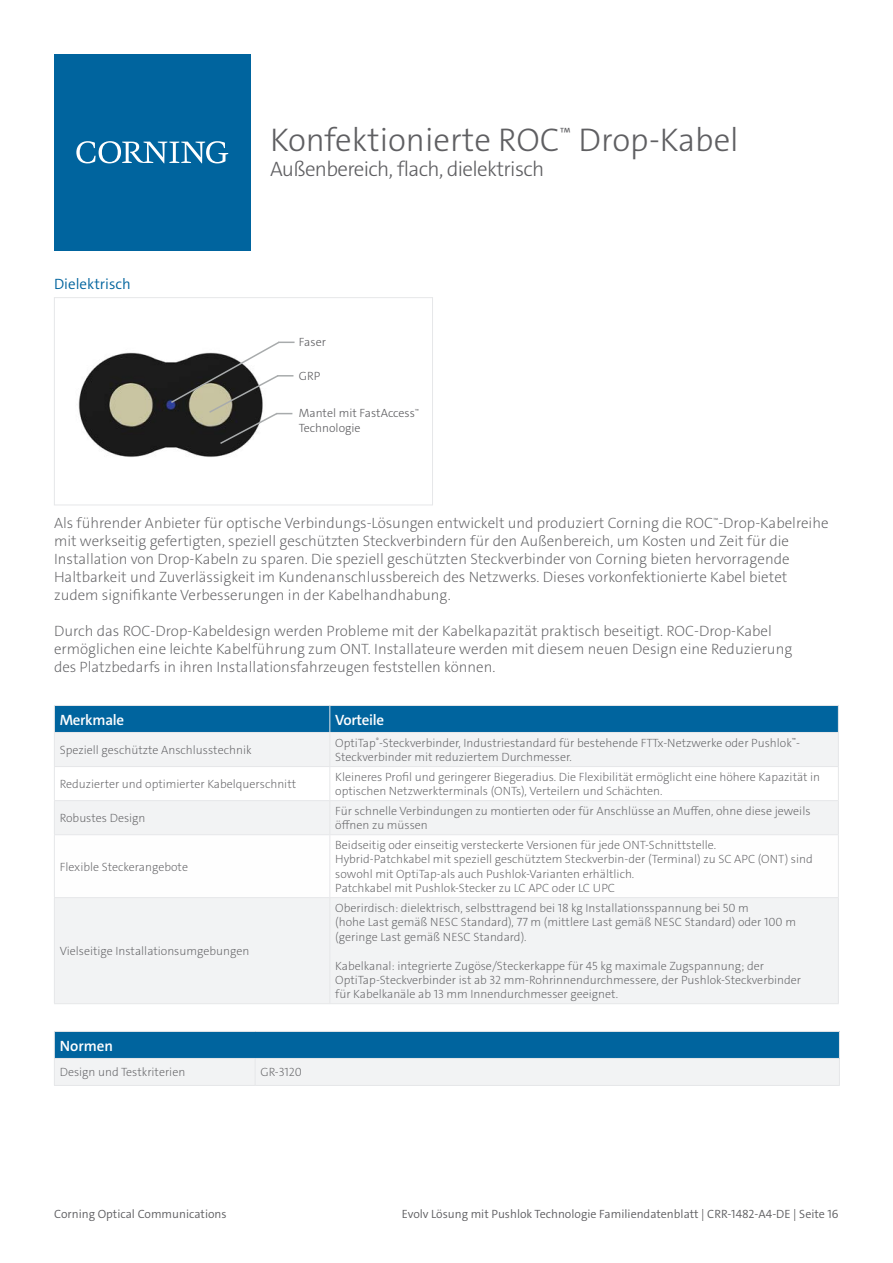
<style>
.page{position:relative;width:893px;height:1263px;background:#fff}
.page>*{position:absolute;margin:0;border:0;box-sizing:border-box;transform-origin:0 0}
.t1{font:300 33px "The Sans C4 s";color:#5f5f62}
.t2{font:300 21px "The Sans C4 s";letter-spacing:-.03em;color:#5f5f62}
.t3{font:200 15px/18px "The Sans C4 s";color:#5f5f62}
.t4{font:600 15px "The Sans C4 s";letter-spacing:-.02em;color:#fff}
.t5{font:300 15px "The Sans C4 s";color:#00649e}
.t6{font:200 12px/14.4px "The Sans C4 s";color:#5f5f62}
.t7{font:300 12px "The Sans C4 s";color:#5f5f62}
.t8{font:300 12px/15px "The Sans C4 s";color:#5f5f62}
</style>
<div class="page">
<div style="left:54px;top:54px;width:197px;height:196px;background:#00649e"></div>
<svg style="left:76px;top:141px;width:152px;height:23px"></svg>
<svg style="left:55px;top:733px;width:783px;height:270px;fill:#f2f3f4"></svg>
<svg style="left:55px;top:835px;width:783px;height:62px"></svg>
<div style="left:54px;top:705px;width:785px;height:27px;background:#00649e"></div>
<hr style="left:54px;top:732px;width:276px;height:1px;background:#e6e7e9">
<hr style="left:54px;top:733px;width:1px;height:33px;background:#e6e7e9">
<hr style="left:330px;top:732px;width:509px;height:1px;background:#e6e7e9">
<hr style="left:329px;top:733px;width:1px;height:33px;background:#e6e7e9">
<hr style="left:838px;top:733px;width:1px;height:33px;background:#e6e7e9">
<hr style="left:54px;top:766px;width:276px;height:1px;background:#e6e7e9">
<hr style="left:54px;top:767px;width:1px;height:33px;background:#e6e7e9">
<hr style="left:330px;top:766px;width:509px;height:1px;background:#e6e7e9">
<hr style="left:329px;top:767px;width:1px;height:33px;background:#e6e7e9">
<hr style="left:838px;top:767px;width:1px;height:33px;background:#e6e7e9">
<hr style="left:54px;top:800px;width:276px;height:1px;background:#e6e7e9">
<hr style="left:54px;top:801px;width:1px;height:33px;background:#e6e7e9">
<hr style="left:330px;top:800px;width:509px;height:1px;background:#e6e7e9">
<hr style="left:329px;top:801px;width:1px;height:33px;background:#e6e7e9">
<hr style="left:838px;top:801px;width:1px;height:33px;background:#e6e7e9">
<hr style="left:54px;top:834px;width:276px;height:1px;background:#e6e7e9">
<hr style="left:54px;top:835px;width:1px;height:62px;background:#e6e7e9">
<hr style="left:330px;top:834px;width:509px;height:1px;background:#e6e7e9">
<hr style="left:329px;top:835px;width:1px;height:62px;background:#e6e7e9">
<hr style="left:838px;top:835px;width:1px;height:62px;background:#e6e7e9">
<hr style="left:54px;top:897px;width:276px;height:1px;background:#e6e7e9">
<hr style="left:54px;top:898px;width:1px;height:105px;background:#e6e7e9">
<hr style="left:330px;top:897px;width:509px;height:1px;background:#e6e7e9">
<hr style="left:329px;top:898px;width:1px;height:105px;background:#e6e7e9">
<hr style="left:838px;top:898px;width:1px;height:105px;background:#e6e7e9">
<hr style="left:54px;top:1003px;width:276px;height:1px;background:#e6e7e9">
<hr style="left:330px;top:1003px;width:509px;height:1px;background:#e6e7e9">
<hr style="left:54px;top:1031px;width:201px;height:1px;background:#e6e7e9">
<hr style="left:255px;top:1031px;width:585px;height:1px;background:#e6e7e9">
<svg style="left:54px;top:1032px;width:786px;height:53px"></svg>
<hr style="left:54px;top:1085px;width:201px;height:1px;background:#e6e7e9">
<hr style="left:255px;top:1085px;width:585px;height:1px;background:#e6e7e9">
<svg style="left:54px;top:297px;width:379px;height:209px"></svg>
<svg style="left:169px;top:340px;width:126px;height:105px"></svg>
<p class="t5" style="left:54px;top:274px;width:78px">Dielektrisch</p>
<p class="t1" style="left:270px;top:118px;width:470px">Konfektionierte ROC<sup>™</sup> Drop-Kabel</p>
<p class="t2" style="left:270px;top:155px;width:276px">Außenbereich, flach, dielektrisch</p>
<p class="t8" style="left:299px;top:335px;width:29px">Faser</p>
<p class="t8" style="left:299px;top:368px;width:23px">GRP</p>
<p class="t8" style="left:299px;top:406px;width:122px">Mantel mit FastAccess<sup>™<br></sup>Technologie</p>
<p class="t3" style="left:54px;top:514px;width:776px">Als führender Anbieter für optische Verbindungs-Lösungen entwickelt und produziert Corning die ROC<sup>™</sup>-Drop-Kabelreihe mit werkseitig gefertigten, speziell geschützten Steckverbindern für den Außenbereich, um Kosten und Zeit für die</p>
<p class="t3" style="left:54px;top:550px;width:737px">Installation von Drop-Kabeln zu sparen. Die speziell geschützten Steckverbinder von Corning bieten hervorragende</p>
<p class="t3" style="left:54px;top:568px;width:735px">Haltbarkeit und Zuverlässigkeit im Kundenanschlussbereich des Netzwerks. Dieses vorkonfektionierte Kabel bietet zudem signifikante Verbesserungen in der Kabelhandhabung.</p>
<p class="t3" style="left:54px;top:622px;width:740px">Durch das ROC-Drop-Kabeldesign werden Probleme mit der Kabelkapazität praktisch beseitigt. ROC-Drop-Kabel ermöglichen eine leichte Kabelführung zum ONT. Installateure werden mit diesem neuen Design eine Reduzierung des Platzbedarfs in ihren Installationsfahrzeugen feststellen können.</p>
<p class="t4" style="left:60px;top:710px;width:66px">Merkmale</p>
<p class="t4" style="left:335px;top:710px;width:50px">Vorteile</p>
<p class="t6" style="left:60px;top:743px;width:193px">Speziell geschützte Anschlusstechnik</p>
<p class="t6" style="left:335px;top:735px;width:466px">OptiTap<sup>®</sup>-Steckverbinder, Industriestandard für bestehende FTTx-Netzwerke oder Pushlok<sup>™</sup>-</p>
<p class="t6" style="left:335px;top:750px;width:238px">Steckverbinder mit reduziertem Durchmesser.</p>
<p class="t6" style="left:60px;top:777px;width:238px">Reduzierter und optimierter Kabelquerschnitt</p>
<p class="t6" style="left:335px;top:770px;width:486px">Kleineres Profil und geringerer Biegeradius. Die Flexibilität ermöglicht eine höhere Kapazität in optischen Netzwerkterminals (ONTs), Verteilern und Schächten.</p>
<p class="t6" style="left:60px;top:811px;width:87px">Robustes Design</p>
<p class="t6" style="left:335px;top:804px;width:477px">Für schnelle Verbindungen zu montierten oder für Anschlüsse an Muffen, ohne diese jeweils öffnen zu müssen</p>
<p class="t6" style="left:60px;top:859px;width:130px">Flexible Steckerangebote</p>
<p class="t6" style="left:335px;top:838px;width:383px">Beidseitig oder einseitig versteckerte Versionen für jede ONT-Schnittstelle.</p>
<p class="t6" style="left:335px;top:852px;width:479px">Hybrid-Patchkabel mit speziell geschütztem Steckverbin-der (Terminal) zu SC APC (ONT) sind sowohl mit OptiTap-als auch Pushlok-Varianten erhältlich.<br>Patchkabel mit Pushlok-Stecker zu LC APC oder LC UPC</p>
<p class="t6" style="left:60px;top:944px;width:191px">Vielseitige Installationsumgebungen</p>
<p class="t4" style="left:60px;top:1036px;width:55px">Normen</p>
<p class="t6" style="left:60px;top:1065px;width:127px">Design und Testkriterien</p>
<p class="t6" style="left:260px;top:1065px;width:43px">GR-3120</p>
<p class="t6" style="left:335px;top:901px;width:462px">Oberirdisch: dielektrisch, selbsttragend bei 18 kg Installationsspannung bei 50 m<br>(hohe Last gemäß NESC Standard), 77 m (mittlere Last gemäß NESC Standard) oder 100 m (geringe Last gemäß NESC Standard).</p>
<p class="t6" style="left:335px;top:958px;width:467px">Kabelkanal: integrierte Zugöse/Steckerkappe für 45 kg maximale Zugspannung; der<br>OptiTap-Steckverbinder ist ab 32 mm-Rohrinnendurchmessere, der Pushlok-Steckverbinder für Kabelkanäle ab 13 mm Innendurchmesser geeignet.</p>
<p class="t7" style="left:54px;top:1206px;width:174px">Corning Optical Communications</p>
<p class="t7" style="left:402px;top:1206px;width:438px">Evolv Lösung mit Pushlok Technologie Familiendatenblatt | CRR-1482-A4-DE | Seite 16</p>
</div>
